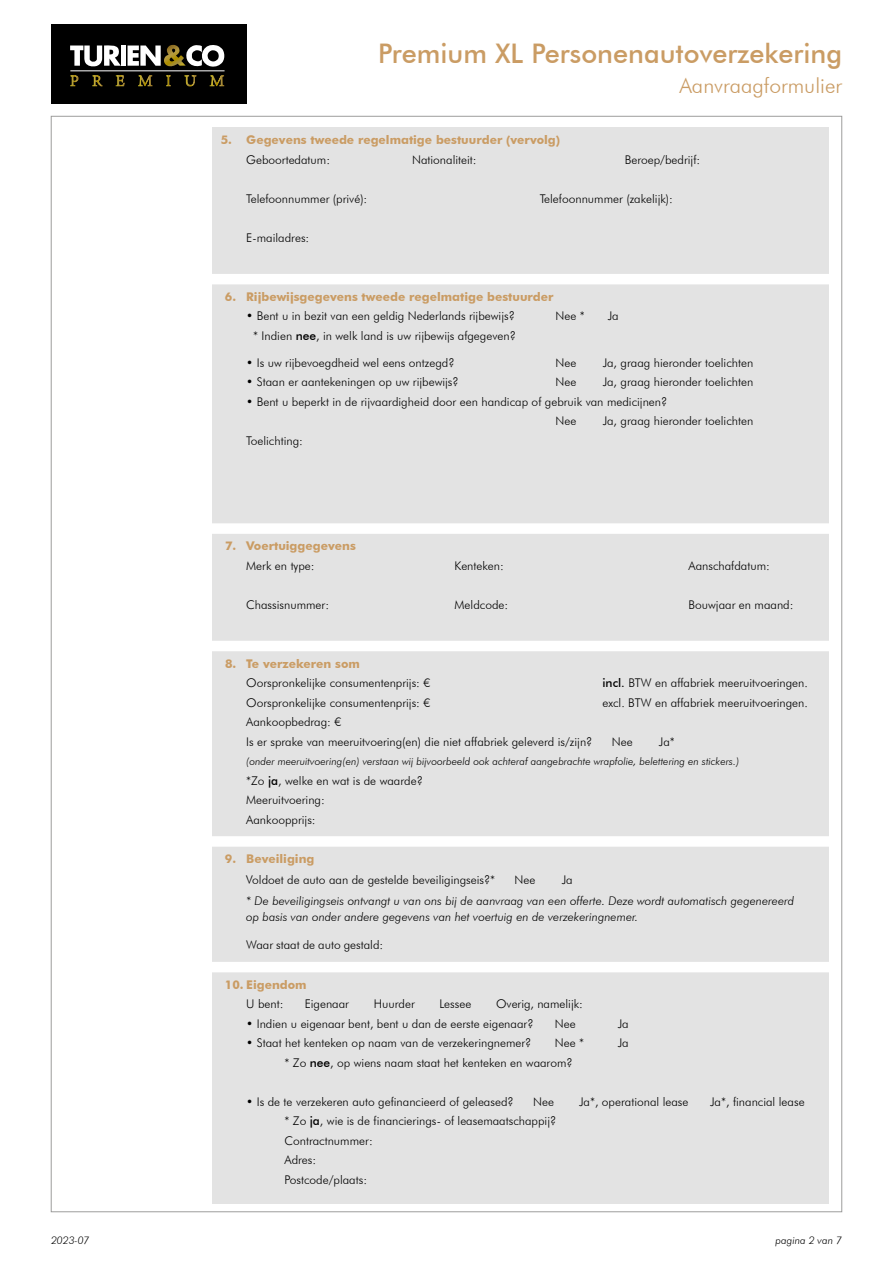
<style>
.page{position:relative;width:893px;height:1263px;background:#fff}
.page>*{position:absolute;margin:0;border:0;box-sizing:border-box;transform-origin:0 0}
.t1{font:500 27px "Futura BT";color:#ca9c64}
.t2{font:300 21px "Futura BT";color:#ca9c64}
.t3{font:300 12px/19.5px "Futura BT";color:#000}
.t4{font:italic 300 12px/16.5px "Futura BT";color:#000}
.t5{font:700 12px "Futura BT";color:#ca9c64}
.t6{font:italic 300 10.5px "Futura BT";color:#000}
.s1{font-weight:500}
</style>
<div class="page">
<div style="left:51px;top:24px;width:195px;height:80px;background:#000"></div>
<hr style="left:70px;top:71px;width:155px;height:1px;background:#fff">
<svg style="left:70px;top:44px;width:154px;height:43px"></svg>
<div style="left:213px;top:127px;width:616px;height:1076px;background:#e3e3e3"></div>
<div style="left:208px;top:274px;width:630px;height:10px;background:#fff"></div>
<div style="left:208px;top:523px;width:630px;height:11px;background:#fff"></div>
<div style="left:208px;top:641px;width:630px;height:10px;background:#fff"></div>
<div style="left:208px;top:836px;width:630px;height:11px;background:#fff"></div>
<div style="left:208px;top:962px;width:630px;height:10px;background:#fff"></div>
<h1 class="t1" style="left:378px;top:37px;width:465px">Premium XL Personenautoverzekering</h1>
<h2 class="t2" style="left:679px;top:73px;width:164px">Aanvraagformulier</h2>
<p class="t5" style="left:221px;top:133px;width:341px">5. Gegevens tweede regelmatige bestuurder (vervolg)</p>
<p class="t3" style="left:246px;top:150px;width:85px">Geboortedatum:</p>
<p class="t3" style="left:412px;top:150px;width:66px">Nationaliteit:</p>
<p class="t3" style="left:625px;top:150px;width:77px">Beroep/bedrijf:</p>
<p class="t3" style="left:246px;top:189px;width:123px">Telefoonnummer (privé):</p>
<p class="t3" style="left:540px;top:189px;width:135px">Telefoonnummer (zakelijk):</p>
<p class="t3" style="left:246px;top:228px;width:65px">E-mailadres:</p>
<p class="t5" style="left:225px;top:289px;width:330px">6. Rijbewijsgegevens tweede regelmatige bestuurder</p>
<p class="t3" style="left:246px;top:306px;width:270px">• Bent u in bezit van een geldig Nederlands rijbewijs?</p>
<p class="t3" style="left:556px;top:306px;width:31px">Nee *</p>
<p class="t3" style="left:608px;top:306px;width:12px">Ja</p>
<p class="t3" style="left:253px;top:326px;width:264px">* Indien <span class="s1">nee</span>, in welk land is uw rijbewijs afgegeven?</p>
<p class="t3" style="left:246px;top:353px;width:210px">• Is uw rijbevoegdheid wel eens ontzegd?</p>
<p class="t3" style="left:556px;top:353px;width:22px">Nee</p>
<p class="t3" style="left:603px;top:353px;width:152px">Ja, graag hieronder toelichten</p>
<p class="t3" style="left:246px;top:372px;width:214px">• Staan er aantekeningen op uw rijbewijs?</p>
<p class="t3" style="left:556px;top:372px;width:22px">Nee</p>
<p class="t3" style="left:603px;top:372px;width:152px">Ja, graag hieronder toelichten</p>
<p class="t3" style="left:556px;top:392px;width:113px;text-indent:-309px">• Bent u beperkt in de rijvaardigheid door een handicap of gebruik van medicijnen?<br>Nee</p>
<p class="t3" style="left:603px;top:411px;width:152px">Ja, graag hieronder toelichten</p>
<p class="t3" style="left:246px;top:431px;width:58px">Toelichting:</p>
<p class="t5" style="left:225px;top:539px;width:132px">7. Voertuiggegevens</p>
<p class="t3" style="left:246px;top:556px;width:70px">Merk en type:</p>
<p class="t3" style="left:455px;top:556px;width:51px">Kenteken:</p>
<p class="t3" style="left:689px;top:556px;width:83px">Aanschafdatum:</p>
<p class="t3" style="left:246px;top:595px;width:84px">Chassisnummer:</p>
<p class="t3" style="left:455px;top:595px;width:55px">Meldcode:</p>
<p class="t3" style="left:688px;top:595px;width:106px">Bouwjaar en maand:</p>
<p class="t5" style="left:225px;top:656px;width:136px">8. Te verzekeren som</p>
<p class="t3" style="left:246px;top:673px;width:186px">Oorspronkelijke consumentenprijs: €</p>
<p class="t3" style="left:602px;top:673px;width:207px"><span class="s1">incl.</span> BTW en affabriek meeruitvoeringen.</p>
<p class="t3" style="left:246px;top:693px;width:186px">Oorspronkelijke consumentenprijs: €</p>
<p class="t3" style="left:602px;top:693px;width:207px">excl. BTW en affabriek meeruitvoeringen.</p>
<p class="t3" style="left:246px;top:712px;width:348px">Aankoopbedrag: €<br>Is er sprake van meeruitvoering(en) die niet affabriek geleverd is/zijn?</p>
<p class="t3" style="left:612px;top:732px;width:22px">Nee</p>
<p class="t3" style="left:659px;top:732px;width:17px">Ja*</p>
<p class="t6" style="left:246px;top:755px;width:494px">(onder meeruitvoering(en) verstaan wij bijvoorbeeld ook achteraf aangebrachte wrapfolie, belettering en stickers.)</p>
<p class="t3" style="left:246px;top:771px;width:178px">*Zo <span class="s1">ja</span>, welke en wat is de waarde?<br>Meeruitvoering:<br>Aankoopprijs:</p>
<p class="t5" style="left:225px;top:852px;width:91px">9. Beveiliging</p>
<p class="t3" style="left:246px;top:870px;width:250px">Voldoet de auto aan de gestelde beveiligingseis?*</p>
<p class="t3" style="left:515px;top:870px;width:22px">Nee</p>
<p class="t3" style="left:562px;top:870px;width:12px">Ja</p>
<p class="t4" style="left:246px;top:892px;width:549px">* De beveiligingseis ontvangt u van ons bij de aanvraag van een offerte. Deze wordt automatisch gegenereerd op basis van onder andere gegevens van het voertuig en de verzekeringnemer.</p>
<p class="t3" style="left:246px;top:935px;width:138px">Waar staat de auto gestald:</p>
<p class="t5" style="left:225px;top:977px;width:83px">10. Eigendom</p>
<p class="t3" style="left:246px;top:994px;width:39px">U bent:</p>
<p class="t3" style="left:305px;top:994px;width:46px">Eigenaar</p>
<p class="t3" style="left:374px;top:994px;width:43px">Huurder</p>
<p class="t3" style="left:439px;top:994px;width:33px">Lessee</p>
<p class="t3" style="left:496px;top:994px;width:88px">Overig, namelijk:</p>
<p class="t3" style="left:246px;top:1014px;width:289px">• Indien u eigenaar bent, bent u dan de eerste eigenaar?</p>
<p class="t3" style="left:555px;top:1014px;width:22px">Nee</p>
<p class="t3" style="left:618px;top:1014px;width:12px">Ja</p>
<p class="t3" style="left:246px;top:1033px;width:287px">• Staat het kenteken op naam van de verzekeringnemer?</p>
<p class="t3" style="left:555px;top:1033px;width:31px">Nee *</p>
<p class="t3" style="left:618px;top:1033px;width:12px">Ja</p>
<p class="t3" style="left:284px;top:1053px;width:290px">* Zo <span class="s1">nee</span>, op wiens naam staat het kenteken en waarom?</p>
<p class="t3" style="left:246px;top:1092px;width:269px">• Is de te verzekeren auto gefinancieerd of geleased?</p>
<p class="t3" style="left:533px;top:1092px;width:22px">Nee</p>
<p class="t3" style="left:579px;top:1092px;width:111px">Ja*, operational lease</p>
<p class="t3" style="left:710px;top:1092px;width:96px">Ja*, financial lease</p>
<p class="t3" style="left:284px;top:1111px;width:273px">* Zo <span class="s1">ja</span>, wie is de financierings- of leasemaatschappij?<br>Contractnummer:<br>Adres:<br>Postcode/plaats:</p>
<p class="t6" style="left:51px;top:1234px;width:40px">2023-07</p>
<p class="t6" style="left:775px;top:1234px;width:68px">pagina 2 van 7</p>
</div>
